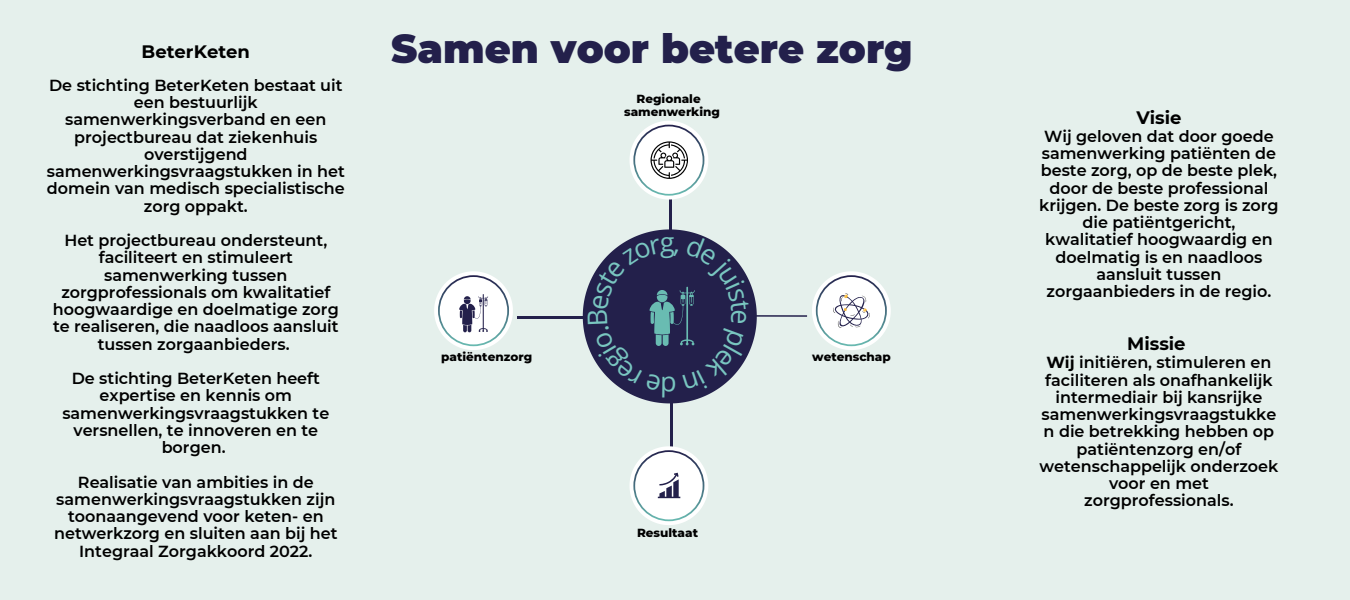
<style>
.page{position:relative;width:1350px;height:600px;background:#e5f0ec}
.page>*{position:absolute;margin:0;border:0;box-sizing:border-box;transform-origin:0 0}
.t1{font:900 40px "Montserrat";color:#23204b}
.t2{font:700 18px "Montserrat";color:#000}
.t3{font:600 16px/17.2px "Montserrat";color:#000;text-align:center}
.t4{font:800 12px/12.8px "Montserrat";color:#000;text-align:center}
.s1{font-weight:700}
</style>
<div class="page">
<hr style="left:518px;top:316px;width:65px;height:2px;background:#23204b">
<hr style="left:756px;top:315px;width:51px;height:2px;background:#23204b">
<hr style="left:670px;top:179px;width:1px;height:51px;background:#23204b">
<hr style="left:671px;top:404px;width:1px;height:51px;background:#23204b">
<svg style="left:630px;top:121px;width:78px;height:79px"></svg>
<svg style="left:434px;top:271px;width:79px;height:79px"></svg>
<svg style="left:630px;top:446px;width:78px;height:79px"></svg>
<svg style="left:812px;top:271px;width:79px;height:79px"></svg>
<svg style="left:583px;top:229px;width:174px;height:174px"></svg>
<p class="t2" style="left:142px;top:40px;width:110px">BeterKeten</p>
<p class="t3" style="left:47px;top:77px;width:299px">De stichting BeterKeten bestaat uit een bestuurlijk samenwerkingsverband en een projectbureau dat ziekenhuis overstijgend samenwerkingsvraagstukken in het domein van medisch specialistische zorg oppakt.</p>
<p class="t3" style="left:53px;top:232px;width:287px">Het projectbureau ondersteunt, faciliteert en stimuleert samenwerking tussen zorgprofessionals om kwalitatief hoogwaardige en doelmatige zorg te realiseren, die naadloos aansluit tussen zorgaanbieders.</p>
<p class="t3" style="left:62px;top:370px;width:268px">De stichting BeterKeten heeft expertise en kennis om samenwerkingsvraagstukken te versnellen, te innoveren en te borgen.</p>
<p class="t3" style="left:54px;top:473px;width:285px">Realisatie van ambities in de samenwerkingsvraagstukken zijn toonaangevend voor keten- en netwerkzorg en sluiten aan bij het<br>Integraal Zorgakkoord 2022.</p>
<h1 class="t1" style="left:391px;top:24px;width:523px">Samen voor betere zorg</h1>
<p class="t4" style="left:624px;top:93px;width:97px">Regionale samenwerking</p>
<p class="t4" style="left:441px;top:351px;width:92px">patiëntenzorg</p>
<p class="t4" style="left:812px;top:351px;width:80px">wetenschap</p>
<p class="t4" style="left:637px;top:526px;width:63px">Resultaat</p>
<p class="t2" style="left:1136px;top:106px;width:47px">Visie</p>
<p class="t3" style="left:1039px;top:128px;width:241px">Wij geloven dat door goede samenwerking patiënten de beste zorg, op de beste plek, door de beste professional krijgen. De beste zorg is zorg die patiëntgericht, kwalitatief hoogwaardig en doelmatig is en naadloos aansluit tussen zorgaanbieders in de regio.</p>
<p class="t2" style="left:1127px;top:333px;width:60px">Missie</p>
<p class="t3" style="left:1040px;top:354px;width:240px"><span class="s1">Wij</span> initiëren, stimuleren en faciliteren als onafhankelijk intermediair bij kansrijke samenwerkingsvraagstukke n die betrekking hebben op patiëntenzorg en/of wetenschappelijk onderzoek voor en met zorgprofessionals.</p>
</div>
